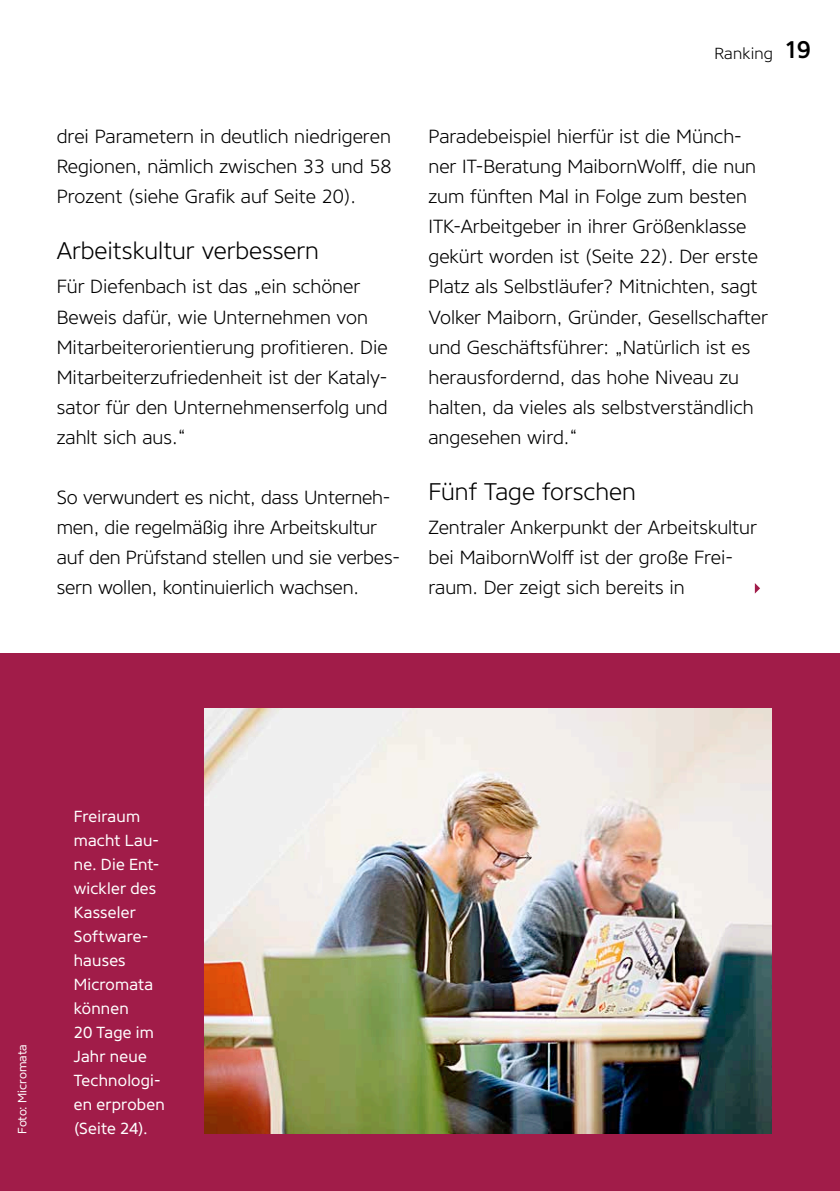
<style>
.page{position:relative;width:840px;height:1191px;background:#fff}
.page>*{position:absolute;margin:0;border:0;box-sizing:border-box;transform-origin:0 0}
._4_1-Zwischenuntersc{font:300 24px "Core Sans N35";color:#000}
._9_99_Seitenzahl_rec{font:500 24px "Core Sans N55";color:#000}
.t1{font:300 19px/30px "Core Sans N35";color:#000}
._0_12-BU{font:16px/24px "Core Sans N45";letter-spacing:.015em;color:#fff}
._9_9_Kopfzeile{font:300 16px "Core Sans N35";letter-spacing:.015em;color:#000}
.t2{font:12px "Core Sans N45";color:#fff}
</style>
<div class="page">
<div style="left:0;top:653px;width:839px;height:538px;background:#a11c49"></div>
<img style="left:204px;top:708px;width:567px;height:425px">
<svg style="left:754px;top:583px;width:5px;height:10px"></svg>
<p class="t1" style="left:57px;top:122px;width:336px;text-align:justify">drei Parametern in deutlich niedrigeren Regionen, nämlich zwischen 33 und 58<br>Prozent (siehe Grafik auf Seite 20).</p>
<p class="_4_1-Zwischenuntersc" style="left:57px;top:235px;width:263px">Arbeitskultur verbessern</p>
<p class="t1" style="left:57px;top:272px;width:332px">Für Diefenbach ist das „ein schöner Beweis dafür, wie Unternehmen von Mitarbeiterorientierung profitieren. Die Mitarbeiterzufriedenheit ist der Kataly&shy;sator für den Unternehmenserfolg und zahlt sich aus.“</p>
<p class="t1" style="left:57px;top:482px;width:344px">So verwundert es nicht, dass Unterneh&shy;men, die regelmäßig ihre Arbeitskultur auf den Prüfstand stellen und sie verbes&shy;sern wollen, kontinuierlich wachsen.</p>
<p class="_9_9_Kopfzeile" style="left:714px;top:43px;width:60px">Ranking</p>
<p class="_9_99_Seitenzahl_rec" style="left:783px;top:34px;width:28px">19</p>
<p class="t1" style="left:428px;top:122px;width:341px">Paradebeispiel hierfür ist die Münch&shy;ner IT-Beratung MaibornWolff, die nun zum fünften Mal in Folge zum besten ITK-Arbeitgeber in ihrer Größenklasse gekürt worden ist (Seite 22). Der erste Platz als Selbstläufer? Mitnichten, sagt Volker Maiborn, Gründer, Gesellschafter und Geschäftsführer: „Natürlich ist es herausfordernd, das hohe Niveau zu halten, da vieles als selbstverständlich angesehen wird.“</p>
<p class="_4_1-Zwischenuntersc" style="left:428px;top:475px;width:209px">Fünf Tage forschen</p>
<p class="t1" style="left:428px;top:512px;width:330px">Zentraler Ankerpunkt der Arbeitskultur bei MaibornWolff ist der große Frei&shy;raum. Der zeigt sich bereits in</p>
<p class="t2" style="left:14px;top:1133px;width:91px;rotate:-90deg">Foto: Micromata</p>
<p class="_0_12-BU" style="left:74px;top:804px;width:93px">Freiraum macht Lau&shy;ne. Die Ent&shy;wickler des<br>Kasseler<br>Software&shy;hauses<br>Micromata können<br>20 Tage im<br>Jahr neue<br>Technologi&shy;en erproben</p>
<p class="_0_12-BU" style="left:74px;top:1116px;width:75px">(Seite 24).</p>
</div>
